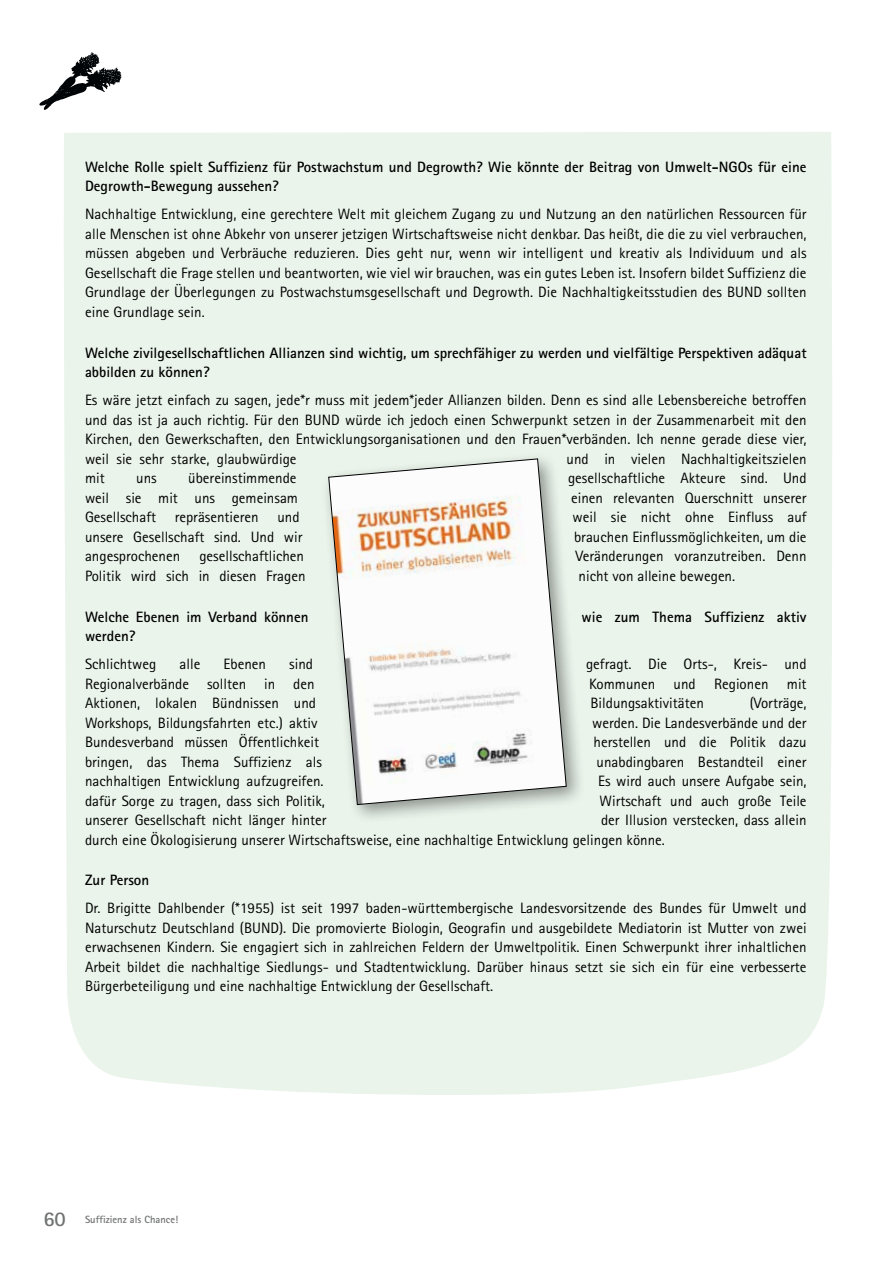
<style>
.page{position:relative;width:893px;height:1263px;background:#fff}
.page>*{position:absolute;margin:0;border:0;box-sizing:border-box;transform-origin:0 0}
.t1{font:15px/19.5px "Agfa Rotis Sans Serif";color:#000;text-align:justify}
.t2{font:700 15px/19.5px "Agfa Rotis Sans Serif";color:#000}
.t3{font:700 10.5px "Agfa Rotis Sans Serif";color:#707172}
.s1{font-size:21px}
</style>
<div class="page">
<div style="left:64px;top:132px;width:768px;height:963px;background:#eaf4eb"></div>
<svg style="left:39px;top:52px;width:83px;height:58px"></svg>
<div style="left:321px;top:451px;width:265px;height:373px;background:#000;opacity:.4"></div>
<svg style="left:328px;top:458px;width:239px;height:347px"></svg>
<p class="t2" style="left:85px;top:157px;width:644px">Welche Rolle spielt Suffizienz für Postwachstum und Degrowth? Wie könnte der Beitrag von Umwelt-NGO</p>
<p class="t2" style="left:747px;top:157px;width:61px">s für eine</p>
<p class="t2" style="left:85px;top:176px;width:195px">Degrowth-Bewegung aussehen?</p>
<p class="t1" style="left:85px;top:205px;width:723px">Nachhaltige Entwicklung, eine gerechtere Welt mit gleichem Zugang zu und Nutzung an den natürlichen Ressourcen für alle Menschen ist ohne Abkehr von unserer jetzigen Wirtschaftsweise nicht denkbar. Das heißt, die die zu viel verbrauchen, müssen abgeben und Verbräuche reduzieren. Dies geht nur, wenn wir intelligent und kreativ als Individuum und als Gesellschaft die Frage stellen und beantworten, wie viel wir brauchen, was ein gutes Leben ist. Insofern bildet Suffizienz die Grundlage der Überlegungen zu Postwachstumsgesellschaft und Degrowth. Die Nachhaltigkeitsstudien des BUND sollten eine Grundlage sein.</p>
<p class="t2" style="left:85px;top:343px;width:723px">Welche zivilgesellschaftlichen Allianzen sind wichtig, um sprechfähiger zu werden und vielfältige Perspektiven adäquat abbilden zu können?</p>
<p class="t1" style="left:85px;top:390px;width:723px">Es wäre jetzt einfach zu sagen, jede*r muss mit jedem*jeder Allianzen bilden. Denn es sind alle Lebensbereiche betroffen und das ist ja auch richtig. Für den BUND würde ich jedoch einen Schwerpunkt setzen in der Zusammenarbeit mit den Kirchen, den Gewerkschaften, den Entwicklungsorganisationen und den Frauen*verbänden. Ich nenne gerade diese vier, weil sie sehr starke, glaubwürdige</p>
<p class="t1" style="left:567px;top:449px;width:242px">und in vielen Nachhaltigkeitszielen</p>
<p class="t1" style="left:85px;top:468px;width:21px">mit</p>
<p class="t1" style="left:136px;top:468px;width:22px">uns</p>
<p class="t1" style="left:188px;top:468px;width:110px">übereinstimmende</p>
<p class="t1" style="left:568px;top:468px;width:240px">gesellschaftliche Akteure sind. Und</p>
<p class="t1" style="left:85px;top:488px;width:215px">weil sie mit uns gemeinsam</p>
<p class="t1" style="left:571px;top:488px;width:237px">einen relevanten Querschnitt unserer</p>
<p class="t1" style="left:85px;top:507px;width:216px">Gesellschaft repräsentieren und</p>
<p class="t1" style="left:573px;top:507px;width:235px">weil sie nicht ohne Einfluss auf</p>
<p class="t1" style="left:85px;top:527px;width:219px">unsere Gesellschaft sind. Und wir</p>
<p class="t1" style="left:574px;top:527px;width:234px">brauchen Einflussmöglichkeiten, um die</p>
<p class="t1" style="left:85px;top:546px;width:97px">angesprochenen</p>
<p class="t1" style="left:199px;top:546px;width:106px">gesellschaftlichen</p>
<p class="t1" style="left:576px;top:546px;width:232px">Veränderungen voranzutreiben. Denn</p>
<p class="t1" style="left:85px;top:566px;width:222px">Politik wird sich in diesen Fragen</p>
<p class="t1" style="left:579px;top:566px;width:158px">nicht von alleine bewegen.</p>
<p class="t2" style="left:85px;top:606px;width:225px">Welche Ebenen im Verband können</p>
<p class="t2" style="left:582px;top:606px;width:226px">wie zum Thema Suffizienz aktiv</p>
<p class="t2" style="left:85px;top:626px;width:52px">werden?</p>
<p class="t1" style="left:85px;top:654px;width:73px">Schlichtweg</p>
<p class="t1" style="left:180px;top:654px;width:22px">alle</p>
<p class="t1" style="left:224px;top:654px;width:44px">Ebenen</p>
<p class="t1" style="left:289px;top:654px;width:25px">sind</p>
<p class="t1" style="left:586px;top:654px;width:222px">gefragt. Die Orts-, Kreis- und</p>
<p class="t1" style="left:85px;top:674px;width:231px">Regionalverbände sollten in den</p>
<p class="t1" style="left:589px;top:674px;width:219px">Kommunen und Regionen mit</p>
<p class="t1" style="left:85px;top:693px;width:232px">Aktionen, lokalen Bündnissen und</p>
<p class="t1" style="left:591px;top:693px;width:115px">Bildungsaktivitäten</p>
<p class="t1" style="left:750px;top:693px;width:58px">(Vorträge,</p>
<p class="t1" style="left:85px;top:713px;width:234px">Workshops, Bildungsfahrten etc.) aktiv</p>
<p class="t1" style="left:592px;top:713px;width:216px">werden. Die Landesverbände und der</p>
<p class="t1" style="left:85px;top:732px;width:236px">Bundesverband müssen Öffentlichkeit</p>
<p class="t1" style="left:594px;top:732px;width:215px">herstellen und die Politik dazu</p>
<p class="t1" style="left:85px;top:752px;width:238px">bringen, das Thema Suffizienz als</p>
<p class="t1" style="left:597px;top:752px;width:212px">unabdingbaren Bestandteil einer</p>
<p class="t1" style="left:85px;top:771px;width:240px">nachhaltigen Entwicklung aufzugreifen.</p>
<p class="t1" style="left:598px;top:771px;width:210px">Es wird auch unsere Aufgabe sein,</p>
<p class="t1" style="left:85px;top:791px;width:241px">dafür Sorge zu tragen, dass sich Politik,</p>
<p class="t1" style="left:600px;top:791px;width:209px">Wirtschaft und auch große Teile</p>
<p class="t1" style="left:85px;top:810px;width:243px">unserer Gesellschaft nicht länger hinter</p>
<p class="t1" style="left:85px;top:810px;width:723px;text-indent:516px">der Illusion verstecken, dass allein durch eine Ökologisierung unserer Wirtschaftsweise, eine nachhaltige Entwicklung gelingen könne.</p>
<p class="t2" style="left:85px;top:870px;width:66px">Zur Person</p>
<p class="t1" style="left:85px;top:898px;width:723px">Dr. Brigitte Dahlbender (*1955) ist seit 1997 baden-württembergische Landesvorsitzende des Bundes für Umwelt und Naturschutz Deutschland (BUND). Die promovierte Biologin, Geografin und ausgebildete Mediatorin ist Mutter von zwei erwachsenen Kindern. Sie engagiert sich in zahlreichen Feldern der Umweltpolitik. Einen Schwerpunkt ihrer inhaltlichen Arbeit bildet die nachhaltige Siedlungs- und Stadtentwicklung. Darüber hinaus setzt sie sich ein für eine verbesserte Bürgerbeteiligung und eine nachhaltige Entwicklung der Gesellschaft.</p>
<p class="t3" style="left:43px;top:1213px;width:136px"><span class="s1">60</span> Suffizienz als Chance!</p>
</div>
